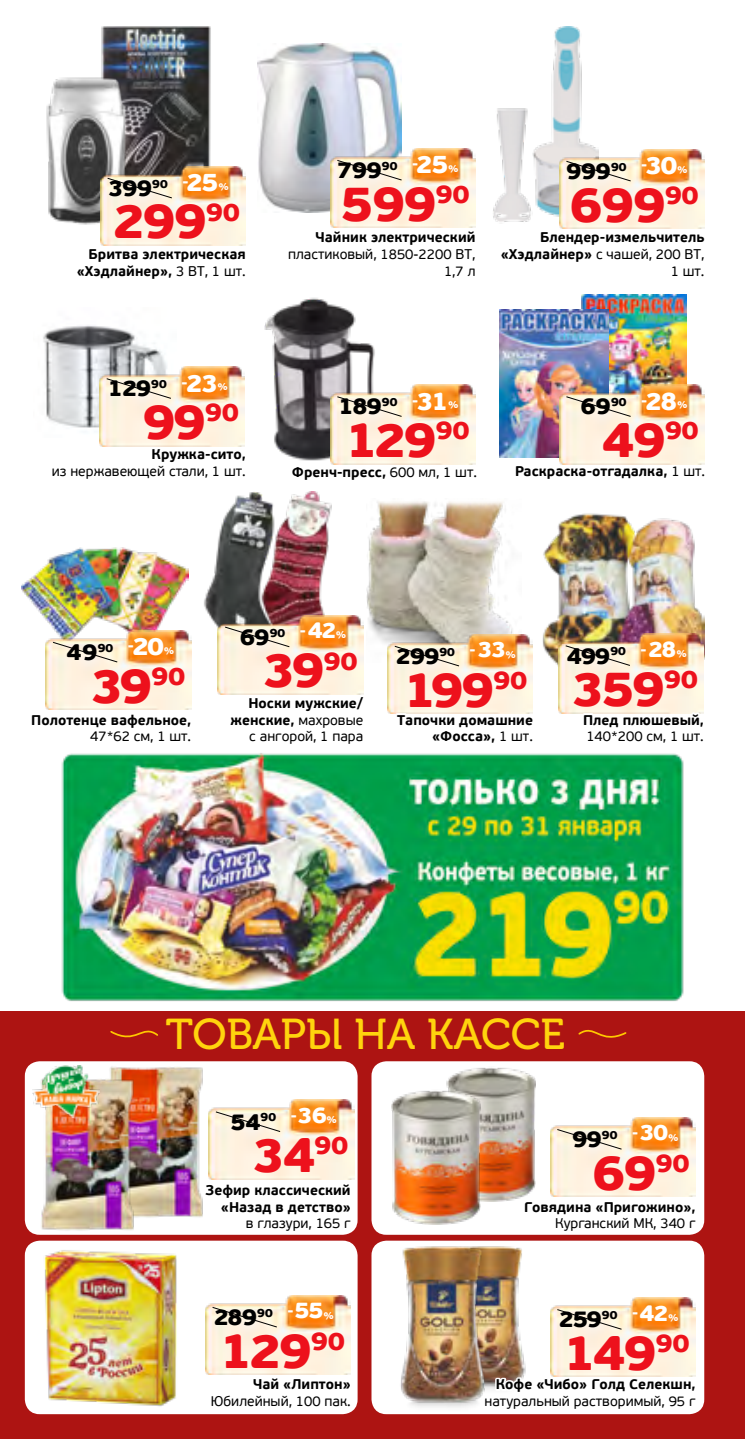
<style>
.page{position:relative;width:745px;height:1439px;background:#fff}
.page>*{position:absolute;margin:0;border:0;box-sizing:border-box;transform-origin:0 0}
.t1{font:900 49.35px "PF Beau Sans Pro";letter-spacing:-.08em;color:#ed111c}
.t2{font:43.05px "Museo Cyrl 500";letter-spacing:-.005em;color:#ffd40d}
.t3{font:900 25.55px "PF Beau Sans Pro";letter-spacing:-.08em;color:#fff}
.t4{font:900 22.93px "PF Beau Sans Pro";letter-spacing:-.08em;color:#000}
.t5{font:900 22.75px "PF Beau Sans Pro";letter-spacing:-.08em;color:#fff}
.t6{font:700 14px/16.8px "PF Beau Sans Pro";color:#000;text-align:right}
.t7{font:14px/16.8px "PF Beau Sans Pro";color:#000;text-align:right}
.t8{font:900 9.8px "PF Beau Sans Pro";color:#fff}
.s1{font-weight:400}
.s2{font-size:15.22px}
.s3{font-weight:700}
</style>
<div class="page">
<img style="left:61px;top:892px;width:623px;height:109px">
<div style="left:0;top:1011px;width:744px;height:428px;background:#ad1412"></div>
<img style="left:101px;top:26px;width:110px;height:98px">
<img style="left:497px;top:26px;width:85px;height:98px">
<img style="left:257px;top:43px;width:144px;height:81px">
<img style="left:46px;top:73px;width:84px;height:51px">
<div style="left:371px;top:1240px;width:332px;height:174px;background:#fff;border-radius:15px"></div>
<div style="left:25px;top:1240px;width:332px;height:174px;background:#fff;border-radius:15px"></div>
<div style="left:371px;top:1061px;width:332px;height:173px;background:#fff;border-radius:15px"></div>
<div style="left:25px;top:1061px;width:332px;height:173px;background:#fff;border-radius:15px"></div>
<svg style="left:110px;top:1030px;width:48px;height:8px"></svg>
<svg style="left:578px;top:1029px;width:49px;height:9px"></svg>
<img style="left:398px;top:1246px;width:83px;height:169px">
<img style="left:43px;top:1240px;width:139px;height:175px">
<img style="left:106px;top:1061px;width:97px;height:157px">
<img style="left:37px;top:1074px;width:97px;height:161px">
<img style="left:446px;top:1068px;width:35px;height:133px">
<img style="left:391px;top:1086px;width:89px;height:138px">
<img style="left:481px;top:1061px;width:217px;height:354px">
<img style="left:209px;top:1100px;width:145px;height:11px">
<svg style="left:202px;top:1111px;width:152px;height:304px"></svg>
<img style="left:27px;top:124px;width:678px;height:768px">
<img style="left:32px;top:1065px;width:67px;height:52px">
<h3 class="t3" style="left:182px;top:166px;width:38px"><sup>-</sup>25</h3>
<p class="t8" style="left:218px;top:180px;width:11px">%</p>
<h3 class="t4" style="left:108px;top:173px;width:62px">399<sup>90</sup></h3>
<h1 class="t1" style="left:111px;top:189px;width:131px">299<sup>90</sup></h1>
<p class="t6" style="left:77px;top:246px;width:170px">Бритва электрическая «Хэдлайнер», <span class="s1">3 ВТ, 1 шт.</span></p>
<h3 class="t3" style="left:411px;top:148px;width:38px"><sup>-</sup>25</h3>
<p class="t8" style="left:448px;top:162px;width:11px">%</p>
<h3 class="t4" style="left:565px;top:156px;width:62px">999<sup>90</sup></h3>
<h1 class="t1" style="left:568px;top:172px;width:132px">699<sup>90</sup></h1>
<h3 class="t3" style="left:640px;top:149px;width:38px"><sup>-</sup>30</h3>
<p class="t8" style="left:677px;top:163px;width:11px">%</p>
<h3 class="t4" style="left:337px;top:155px;width:62px">799<sup>90</sup></h3>
<h1 class="t1" style="left:339px;top:171px;width:132px">599<sup>90</sup></h1>
<p class="t6" style="left:315px;top:229px;width:161px">Чайник электрический</p>
<p class="t7" style="left:288px;top:246px;width:189px">пластиковый, 1850-2200 ВТ,<br>1,7 л</p>
<p class="t6" style="left:500px;top:229px;width:205px">Блендер-измельчитель «Хэдлайнер» <span class="s1">с чашей, 200 ВТ,<br>1 шт.</span></p>
<h3 class="t3" style="left:181px;top:366px;width:38px"><sup>-</sup>23</h3>
<p class="t8" style="left:218px;top:380px;width:11px">%</p>
<h3 class="t4" style="left:108px;top:373px;width:61px">129<sup>90</sup></h3>
<h1 class="t1" style="left:142px;top:390px;width:99px">99<sup>90</sup></h1>
<h3 class="t4" style="left:338px;top:391px;width:61px">189<sup>90</sup></h3>
<h3 class="t3" style="left:640px;top:384px;width:38px"><sup>-</sup>28</h3>
<p class="t8" style="left:677px;top:398px;width:11px">%</p>
<h1 class="t1" style="left:344px;top:408px;width:127px">129<sup>90</sup></h1>
<h3 class="t3" style="left:411px;top:384px;width:38px"><sup>-</sup>31</h3>
<p class="t8" style="left:448px;top:398px;width:11px">%</p>
<h3 class="t4" style="left:579px;top:391px;width:48px">69<sup>90</sup></h3>
<h1 class="t1" style="left:600px;top:408px;width:100px">49<sup>90</sup></h1>
<p class="t6" style="left:151px;top:446px;width:96px">Кружка-сито,</p>
<p class="t7" style="left:52px;top:463px;width:195px">из нержавеющей стали, 1 шт.</p>
<p class="t6" style="left:515px;top:463px;width:191px">Раскраска-отгадалка, <span class="s1">1 шт.</span></p>
<p class="t6" style="left:292px;top:464px;width:186px">Френч-пресс, <span class="s1">600 мл, 1 шт.</span></p>
<h3 class="t3" style="left:127px;top:630px;width:38px"><sup>-</sup>20</h3>
<p class="t8" style="left:164px;top:644px;width:11px">%</p>
<h3 class="t4" style="left:66px;top:637px;width:49px">49<sup>90</sup></h3>
<h1 class="t1" style="left:89px;top:653px;width:98px">39<sup>90</sup></h1>
<p class="t6" style="left:31px;top:711px;width:161px">Полотенце вафельное,</p>
<p class="t7" style="left:90px;top:728px;width:102px">47*62 см, 1 шт.</p>
<h3 class="t5" style="left:299px;top:615px;width:38px"><span class="s2">-</span>42</h3>
<p class="t8" style="left:336px;top:628px;width:11px">%</p>
<h3 class="t4" style="left:239px;top:622px;width:48px">69<sup>90</sup></h3>
<h1 class="t1" style="left:261px;top:638px;width:98px">39<sup>90</sup></h1>
<p class="t7" style="left:230px;top:695px;width:134px"><span class="s3">Носки мужские/ женские,</span> махровые с ангорой, 1 пара</p>
<h3 class="t5" style="left:639px;top:634px;width:38px"><span class="s2">-</span>28</h3>
<p class="t8" style="left:676px;top:647px;width:11px">%</p>
<h3 class="t5" style="left:469px;top:634px;width:38px"><span class="s2">-</span>33</h3>
<p class="t8" style="left:505px;top:648px;width:11px">%</p>
<h3 class="t4" style="left:566px;top:640px;width:61px">499<sup>90</sup></h3>
<h1 class="t1" style="left:570px;top:657px;width:130px">359<sup>90</sup></h1>
<h3 class="t4" style="left:395px;top:641px;width:61px">299<sup>90</sup></h3>
<h1 class="t1" style="left:403px;top:657px;width:126px">199<sup>90</sup></h1>
<p class="t6" style="left:397px;top:711px;width:137px">Тапочки домашние «Фосса», <span class="s1">1 шт.</span></p>
<p class="t6" style="left:582px;top:711px;width:122px">Плед плюшевый,</p>
<p class="t7" style="left:586px;top:728px;width:119px">140*200 см, 1 шт.</p>
<h2 class="t2" style="left:166px;top:1010px;width:401px">ТОВАРЫ НА КАССЕ</h2>
<h3 class="t5" style="left:290px;top:1100px;width:38px"><span class="s2">-</span>36</h3>
<p class="t8" style="left:327px;top:1113px;width:11px">%</p>
<h3 class="t4" style="left:230px;top:1106px;width:48px">54<sup>90</sup></h3>
<h1 class="t1" style="left:251px;top:1123px;width:99px">34<sup>90</sup></h1>
<p class="t6" style="left:205px;top:1182px;width:146px">Зефир классический «Назад в детство»</p>
<p class="t7" style="left:246px;top:1215px;width:106px">в глазури, 165 г</p>
<h3 class="t5" style="left:631px;top:1117px;width:38px"><span class="s2">-</span>30</h3>
<p class="t8" style="left:668px;top:1131px;width:11px">%</p>
<h3 class="t4" style="left:571px;top:1124px;width:47px">99<sup>90</sup></h3>
<h1 class="t1" style="left:591px;top:1140px;width:100px">69<sup>90</sup></h1>
<p class="t6" style="left:523px;top:1198px;width:173px">Говядина «Пригожино»,</p>
<p class="t7" style="left:554px;top:1215px;width:142px">Курганский МК, 340 г</p>
<h3 class="t5" style="left:287px;top:1295px;width:38px"><span class="s2">-</span>55</h3>
<p class="t8" style="left:323px;top:1308px;width:11px">%</p>
<h3 class="t4" style="left:213px;top:1302px;width:61px">289<sup>90</sup></h3>
<h3 class="t5" style="left:631px;top:1297px;width:38px"><span class="s2">-</span>42</h3>
<p class="t8" style="left:668px;top:1311px;width:11px">%</p>
<h1 class="t1" style="left:219px;top:1318px;width:128px">129<sup>90</sup></h1>
<h3 class="t4" style="left:558px;top:1304px;width:61px">259<sup>90</sup></h3>
<h1 class="t1" style="left:562px;top:1320px;width:129px">149<sup>90</sup></h1>
<p class="t6" style="left:253px;top:1375px;width:99px">Чай «Липтон»</p>
<p class="t7" style="left:210px;top:1392px;width:141px">Юбилейный, 100 пак.</p>
<p class="t6" style="left:495px;top:1376px;width:201px">Кофе «Чибо» Голд Селекшн,</p>
<p class="t7" style="left:484px;top:1393px;width:212px">натуральный растворимый, 95 г</p>
</div>
